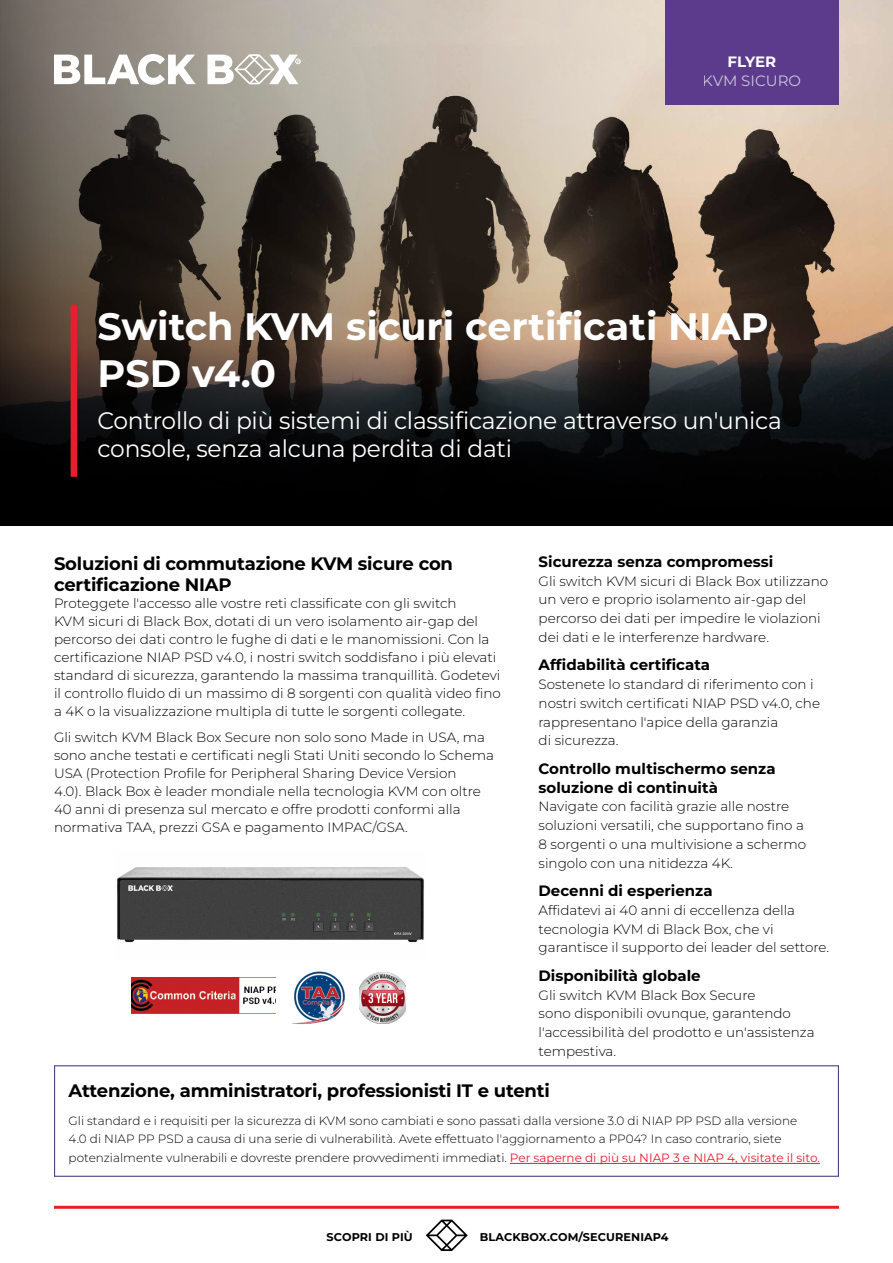
<style>
.page{position:relative;width:893px;height:1263px;background:#fff}
.page>*{position:absolute;margin:0;border:0;box-sizing:border-box;transform-origin:0 0}
.t1{font:700 38.1px/46.2px "Montserrat";color:#fff}
.t2{font:23.85px/28.7px "Montserrat";letter-spacing:-.01em;color:#fff}
.t3{font:700 18px/21.6px "Montserrat";letter-spacing:-.01em;color:#000}
.t4{font:700 15px/18.8px "Montserrat";color:#000}
.t5{font:15px "Montserrat";color:#fff}
.t6{font:700 15px "Montserrat";letter-spacing:-.005em;color:#fff}
.t7{font:300 13.5px/18.8px "Montserrat";color:#000}
.t8{font:300 12px/18.8px "Montserrat";color:#000}
.t9{font:700 11.25px "Montserrat";letter-spacing:.01em;color:#000}
.s1{font-weight:400;color:#e91d2d}
</style>
<div class="page">
<hr style="left:54px;top:1206px;width:785px;height:3px;background:#ed1d24">
<svg style="left:426px;top:1219px;width:42px;height:32px"></svg>
<svg style="left:0;top:0;width:893px;height:293px;background:#867b6f"></svg>
<div style="left:665px;top:0;width:174px;height:104px;background:#5c3b8c"></div>
<svg style="left:54px;top:54px;width:142px;height:31px"></svg>
<svg style="left:207px;top:54px;width:93px;height:30px"></svg>
<hr style="left:510px;top:1163px;width:310px;height:1px;background:#e91d2d">
<div style="left:54px;top:1065px;width:785px;height:112px;border:1px solid #573e88"></div>
<img style="left:117px;top:867px;width:307px;height:76px">
<img style="left:132px;top:978px;width:143px;height:35px">
<img style="left:360px;top:972px;width:46px;height:51px">
<img style="left:293px;top:971px;width:52px;height:53px">
<svg style="left:0;top:293px;width:893px;height:233px;background:#2a231f"></svg>
<div style="left:71px;top:305px;width:6px;height:172px;background:#e91d2d"></div>
<p class="t6" style="left:728px;top:51px;width:50px">FLYER</p>
<p class="t5" style="left:703px;top:71px;width:100px">KVM SICURO</p>
<h1 class="t1" style="left:98px;top:303px;width:673px">Switch KVM sicuri certificati NIAP<br>PSD v4.0</h1>
<h2 class="t2" style="left:98px;top:405px;width:686px">Controllo di più sistemi di classificazione attraverso un'unica console, senza alcuna perdita di dati</h2>
<h3 class="t3" style="left:54px;top:552px;width:401px">Soluzioni di commutazione KVM sicure con certificazione NIAP</h3>
<p class="t7" style="left:54px;top:593px;width:448px;line-height:18px">Proteggete l'accesso alle vostre reti classificate con gli switch<br>KVM sicuri di Black Box, dotati di un vero isolamento air-gap del percorso dei dati contro le fughe di dati e le manomissioni. Con la certificazione NIAP PSD v4.0, i nostri switch soddisfano i più elevati standard di sicurezza, garantendo la massima tranquillità. Godetevi il controllo fluido di un massimo di 8 sorgenti con qualità video fino a 4K o la visualizzazione multipla di tutte le sorgenti collegate.</p>
<p class="t7" style="left:54px;top:728px;width:441px;line-height:18px">Gli switch KVM Black Box Secure non solo sono Made in USA, ma sono anche testati e certificati negli Stati Uniti secondo lo Schema USA (Protection Profile for Peripheral Sharing Device Version<br>4.0). Black Box è leader mondiale nella tecnologia KVM con oltre 40 anni di presenza sul mercato e offre prodotti conformi alla normativa TAA, prezzi GSA e pagamento IMPAC/GSA.</p>
<p class="t4" style="left:539px;top:552px;width:236px">Sicurezza senza compromessi</p>
<p class="t7" style="left:539px;top:571px;width:291px">Gli switch KVM sicuri di Black Box utilizzano un vero e proprio isolamento air-gap del percorso dei dati per impedire le violazioni dei dati e le interferenze hardware.</p>
<p class="t4" style="left:539px;top:655px;width:173px">Affidabilità certificata</p>
<p class="t7" style="left:539px;top:675px;width:283px">Sostenete lo standard di riferimento con i nostri switch certificati NIAP PSD v4.0, che rappresentano l'apice della garanzia<br>di sicurezza.</p>
<p class="t4" style="left:539px;top:759px;width:238px">Controllo multischermo senza soluzione di continuità</p>
<p class="t7" style="left:539px;top:797px;width:269px">Navigate con facilità grazie alle nostre soluzioni versatili, che supportano fino a 8 sorgenti o una multivisione a schermo singolo con una nitidezza 4K.</p>
<p class="t4" style="left:539px;top:881px;width:176px">Decenni di esperienza</p>
<p class="t7" style="left:539px;top:900px;width:292px">Affidatevi ai 40 anni di eccellenza della tecnologia KVM di Black Box, che vi garantisce il supporto dei leader del settore.</p>
<p class="t4" style="left:539px;top:966px;width:164px">Disponibilità globale</p>
<p class="t7" style="left:539px;top:985px;width:277px">Gli switch KVM Black Box Secure<br>sono disponibili ovunque, garantendo l'accessibilità del prodotto e un'assistenza tempestiva.</p>
<h3 class="t3" style="left:69px;top:1080px;width:483px">Attenzione, amministratori, professionisti IT e utenti</h3>
<p class="t8" style="left:69px;top:1111px;width:753px">Gli standard e i requisiti per la sicurezza di KVM sono cambiati e sono passati dalla versione 3.0 di NIAP PP PSD alla versione<br>4.0 di NIAP PP PSD a causa di una serie di vulnerabilità. Avete effettuato l'aggiornamento a PP04? In caso contrario, siete potenzialmente vulnerabili e dovreste prendere provvedimenti immediati. <span class="s1">Per saperne di più su NIAP 3 e NIAP 4, visitate il sito.</span></p>
<p class="t9" style="left:327px;top:1230px;width:88px">SCOPRI DI PIÙ</p>
<p class="t9" style="left:480px;top:1230px;width:190px">BLACKBOX.COM/SECURENIAP4</p>
</div>
